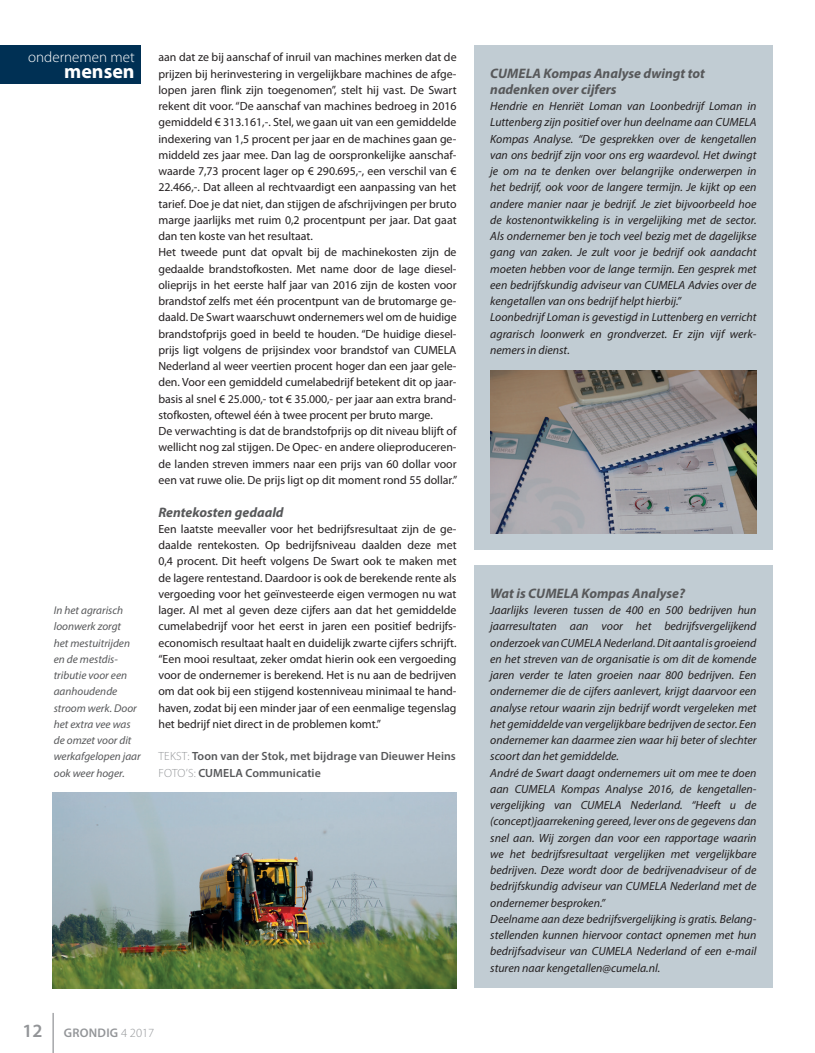
<style>
.page{position:relative;width:815px;height:1053px;background:#fff}
.page>*{position:absolute;margin:0;border:0;box-sizing:border-box;transform-origin:0 0}
.t1{font:700 20px "Myriad Pro";color:#fff}
.t2{font:300 15px "Myriad Pro";color:#fff}
.t3{font:italic 700 13.75px/16.2px "Myriad Pro";color:#57585a}
.t4{font:600 12.5px "Myriad Pro";letter-spacing:.02em;color:#939598}
.t5{font:11.88px/16.2px "Myriad Pro";color:#231f20}
.t6{font:italic 11.88px/16.2px "Myriad Pro";color:#231f20}
.t7{font:600 11.88px/16.2px "Myriad Pro";letter-spacing:.005em;color:#57585a}
.t8{font:italic 11.25px/16.2px "Myriad Pro";color:#57585a}
.s1{font-weight:300;color:#939598}
.s2{font-size:18.75px}
.s3{font-weight:300}
</style>
<div class="page">
<hr style="left:53px;top:1012px;width:1px;height:40px;background:#939598">
<div style="left:0;top:45px;width:141px;height:39px;background:#003054"></div>
<img style="left:53px;top:792px;width:404px;height:196px">
<div style="left:474px;top:565px;width:298px;height:423px;background:#c1ccd3"></div>
<div style="left:474px;top:45px;width:298px;height:504px;background:#c1ccd3"></div>
<img style="left:490px;top:370px;width:266px;height:163px">
<p class="t2" style="left:28px;top:49px;width:108px">ondernemen met</p>
<h1 class="t1" style="left:64px;top:58px;width:72px">mensen</h1>
<p class="t8" style="left:54px;top:602px;width:88px">In het agrarisch loonwerk zorgt<br>het mestuitrijden en de mestdis&shy;tributie voor een aanhoudende stroom werk. Door het extra vee was de omzet voor dit werkafgelopen jaar ook weer hoger.</p>
<p class="t5" style="left:158px;top:49px;width:300px">aan dat ze bij aanschaf of inruil van machines merken dat de prijzen bij herinvestering in vergelijkbare machines de afge&shy;lopen jaren flink zijn toegenomen”, stelt hij vast. De Swart rekent dit voor. “De aanschaf van machines bedroeg in 2016 gemiddeld € 313.161,-. Stel, we gaan uit van een gemiddelde indexering van 1,5 procent per jaar en de machines gaan ge&shy;middeld zes jaar mee. Dan lag de oorspronkelijke aanschaf&shy;waarde 7,73 procent lager op € 290.695,-, een verschil van € 22.466,-. Dat alleen al rechtvaardigt een aanpassing van het tarief. Doe je dat niet, dan stijgen de afschrijvingen per bruto marge jaarlijks met ruim 0,2 procentpunt per jaar. Dat gaat dan ten koste van het resultaat.<br>Het tweede punt dat opvalt bij de machinekosten zijn de gedaalde brandstofkosten. Met name door de lage diesel&shy;olieprijs in het eerste half jaar van 2016 zijn de kosten voor brandstof zelfs met één procentpunt van de brutomarge ge&shy;daald. De Swart waarschuwt ondernemers wel om de huidige brandstofprijs goed in beeld te houden. “De huidige diesel&shy;prijs ligt volgens de prijsindex voor brandstof van CUMELA Nederland al weer veertien procent hoger dan een jaar gele&shy;den. Voor een gemiddeld cumelabedrijf betekent dit op jaar&shy;basis al snel € 25.000,- tot € 35.000,- per jaar aan extra brand&shy;stofkosten, oftewel één à twee procent per bruto marge.<br>De verwachting is dat de brandstofprijs op dit niveau blijft of wellicht nog zal stijgen. De Opec- en andere olieproduceren&shy;de landen streven immers naar een prijs van 60 dollar voor een vat ruwe olie. De prijs ligt op dit moment rond 55 dollar.”</p>
<p class="t3" style="left:158px;top:503px;width:127px">Rentekosten gedaald</p>
<p class="t5" style="left:158px;top:520px;width:300px;text-align:justify">Een laatste meevaller voor het bedrijfsresultaat zijn de ge&shy;daalde rentekosten. Op bedrijfsniveau daalden deze met 0,4 procent. Dit heeft volgens De Swart ook te maken met de lagere rentestand. Daardoor is ook de berekende rente als vergoeding voor het geïnvesteerde eigen vermogen nu wat lager. Al met al geven deze cijfers aan dat het gemiddelde cumelabedrijf voor het eerst in jaren een positief bedrijfs&shy;economisch resultaat haalt en duidelijk zwarte cijfers schrijft. “Een mooi resultaat, zeker omdat hierin ook een vergoeding voor de ondernemer is berekend. Het is nu aan de bedrijven om dat ook bij een stijgend kostenniveau minimaal te hand&shy;haven, zodat bij een minder jaar of een eenmalige tegenslag het bedrijf niet direct in de problemen komt.”</p>
<p class="t7" style="left:159px;top:748px;width:299px"><span class="s1">TEKST:</span> Toon van der Stok, met bijdrage van Dieuwer Heins<br><span class="s1">FOTO’S:</span> CUMELA Communicatie</p>
<p class="t4" style="left:22px;top:1024px;width:133px"><span class="s2">12</span> GRONDIG <span class="s3">4 2017</span></p>
<p class="t3" style="left:490px;top:64px;width:216px">CUMELA Kompas Analyse dwingt tot nadenken over cijfers</p>
<p class="t6" style="left:490px;top:98px;width:268px">Hendrie en Henriët Loman van Loonbedrijf Loman in Luttenberg zijn positief over hun deelname aan CUMELA Kompas Analyse. “De gesprekken over de kengetallen van ons bedrijf zijn voor ons erg waardevol. Het dwingt je om na te denken over belangrijke onderwerpen in het bedrijf, ook voor de langere termijn. Je kijkt op een andere manier naar je bedrijf. Je ziet bijvoorbeeld hoe de kostenontwikkeling is in vergelijking met de sector.<br>Als ondernemer ben je toch veel bezig met de dagelijkse gang van zaken. Je zult voor je bedrijf ook aandacht moeten hebben voor de lange termijn. Een gesprek met een bedrijfskundig adviseur van CUMELA Advies over de kengetallen van ons bedrijf helpt hierbij.”<br>Loonbedrijf Loman is gevestigd in Luttenberg en verricht agrarisch loonwerk en grondverzet. Er zijn vijf werk&shy;nemers in dienst.</p>
<p class="t3" style="left:490px;top:584px;width:196px">Wat is CUMELA Kompas Analyse?</p>
<p class="t6" style="left:490px;top:601px;width:268px">Jaarlijks leveren tussen de 400 en 500 bedrijven hun jaarresultaten aan voor het bedrijfsvergelijkend onderzoek van CUMELA Nederland. Dit aantal is groeiend en het streven van de organisatie is om dit de komende jaren verder te laten groeien naar 800 bedrijven. Een ondernemer die de cijfers aanlevert, krijgt daarvoor een analyse retour waarin zijn bedrijf wordt vergeleken met het gemiddelde van vergelijkbare bedrijven de sector. Een ondernemer kan daarmee zien waar hij beter of slechter scoort dan het gemiddelde.<br>André de Swart daagt ondernemers uit om mee te doen aan CUMELA Kompas Analyse 2016, de kengetallen&shy;vergelijking van CUMELA Nederland. “Heeft u de (concept)jaarrekening gereed, lever ons de gegevens dan snel aan. Wij zorgen dan voor een rapportage waarin we het bedrijfsresultaat vergelijken met vergelijkbare bedrijven. Deze wordt door de bedrijvenadviseur of de bedrijfskundig adviseur van CUMELA Nederland met de ondernemer besproken.”<br>Deelname aan deze bedrijfsvergelijking is gratis. Belang&shy;stellenden kunnen hiervoor contact opnemen met hun bedrijfsadviseur van CUMELA Nederland of een e-mail sturen naar kengetallen@cumela.nl.</p>
</div>
